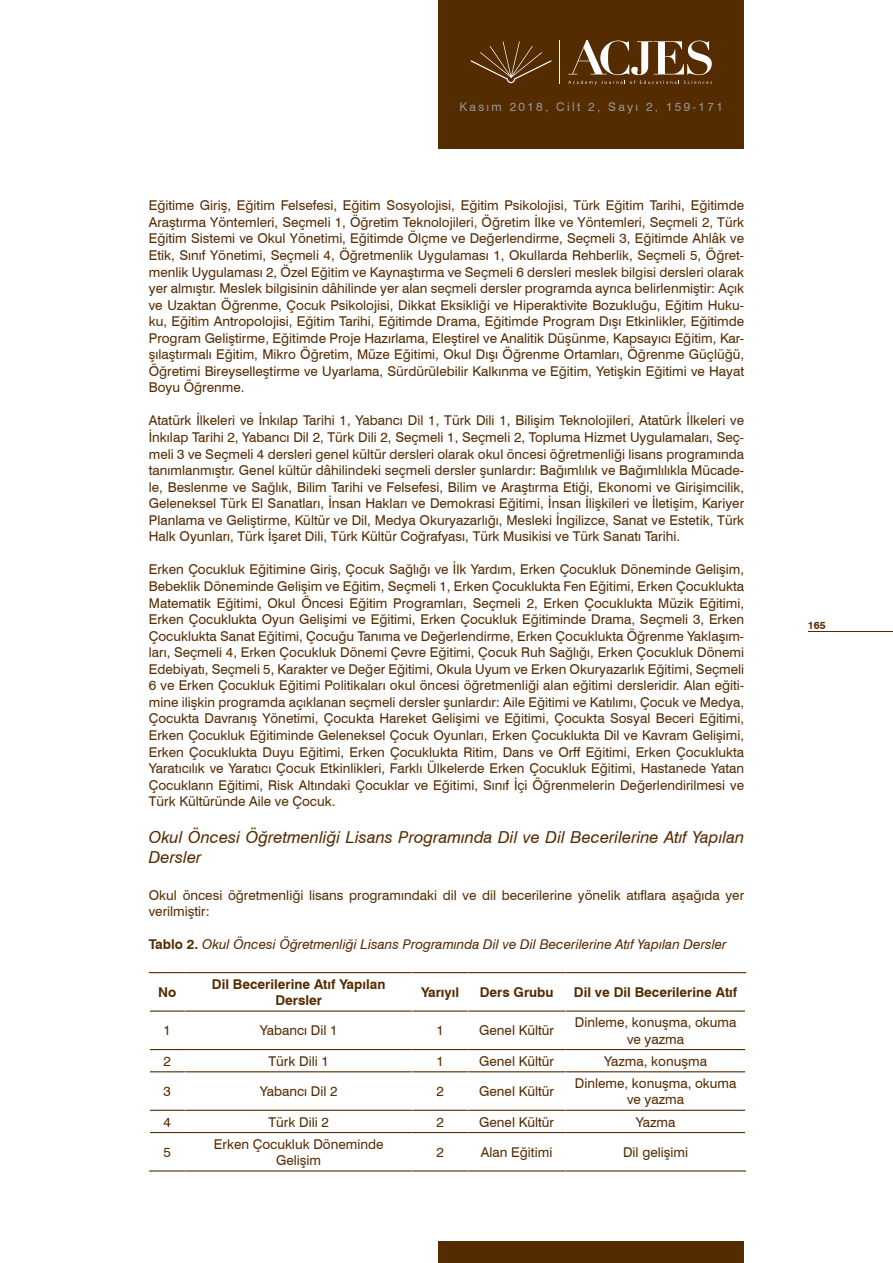
<style>
.page{position:relative;width:893px;height:1263px;background:#fff}
.page>*{position:absolute;margin:0;border:0;box-sizing:border-box;transform-origin:0 0}
.t1{font:italic 16.5px/20.1px "Swiss 721 BT";color:#552b00}
.t2{font:13.5px/16.5px "Swiss 721 BT";color:#552b00;text-align:justify}
.t3{font:italic 13.5px "Swiss 721 BT";color:#552b00}
.t4{font:700 13.5px/16.2px "Swiss 721 BT";color:#552b00;text-align:center}
.t5{font:12px "Swiss 721 BT";letter-spacing:.19em;color:#939598}
.t6{font:12px "Swiss 721 BT";letter-spacing:.21em;color:#939598}
.t7{font:700 10.5px "Swiss 721 BT";color:#552b00}
.s1{font-weight:700;font-style:normal}
</style>
<div class="page">
<div style="left:438px;top:1242px;width:306px;height:21px;background:#552b00"></div>
<div style="left:438px;top:0;width:306px;height:149px;background:#552b00"></div>
<svg style="left:470px;top:41px;width:82px;height:43px"></svg>
<hr style="left:559px;top:40px;width:1px;height:44px;background:#fff">
<svg style="left:568px;top:40px;width:144px;height:45px"></svg>
<hr style="left:808px;top:631px;width:85px;height:1px;background:#552b00">
<hr style="left:149px;top:972px;width:36px;height:1px;background:#552b00">
<hr style="left:185px;top:972px;width:227px;height:1px;background:#552b00">
<hr style="left:412px;top:972px;width:56px;height:1px;background:#552b00">
<hr style="left:468px;top:972px;width:98px;height:1px;background:#552b00">
<hr style="left:566px;top:972px;width:180px;height:1px;background:#552b00">
<hr style="left:150px;top:1010px;width:35px;height:2px;background:#552b00">
<hr style="left:185px;top:1010px;width:227px;height:2px;background:#552b00">
<hr style="left:412px;top:1010px;width:56px;height:2px;background:#552b00">
<hr style="left:468px;top:1010px;width:98px;height:2px;background:#552b00">
<hr style="left:566px;top:1010px;width:179px;height:2px;background:#552b00">
<hr style="left:150px;top:1049px;width:35px;height:1px;background:#552b00">
<hr style="left:185px;top:1049px;width:227px;height:1px;background:#552b00">
<hr style="left:412px;top:1049px;width:56px;height:1px;background:#552b00">
<hr style="left:468px;top:1049px;width:98px;height:1px;background:#552b00">
<hr style="left:566px;top:1049px;width:179px;height:1px;background:#552b00">
<hr style="left:150px;top:1071px;width:35px;height:1px;background:#552b00">
<hr style="left:185px;top:1071px;width:227px;height:1px;background:#552b00">
<hr style="left:412px;top:1071px;width:56px;height:1px;background:#552b00">
<hr style="left:468px;top:1071px;width:98px;height:1px;background:#552b00">
<hr style="left:566px;top:1071px;width:179px;height:1px;background:#552b00">
<hr style="left:150px;top:1110px;width:35px;height:1px;background:#552b00">
<hr style="left:185px;top:1110px;width:227px;height:1px;background:#552b00">
<hr style="left:412px;top:1110px;width:56px;height:1px;background:#552b00">
<hr style="left:468px;top:1110px;width:98px;height:1px;background:#552b00">
<hr style="left:566px;top:1110px;width:179px;height:1px;background:#552b00">
<hr style="left:150px;top:1132px;width:35px;height:1px;background:#552b00">
<hr style="left:185px;top:1132px;width:227px;height:1px;background:#552b00">
<hr style="left:412px;top:1132px;width:56px;height:1px;background:#552b00">
<hr style="left:468px;top:1132px;width:98px;height:1px;background:#552b00">
<hr style="left:566px;top:1132px;width:179px;height:1px;background:#552b00">
<hr style="left:149px;top:1170px;width:36px;height:1px;background:#552b00">
<hr style="left:185px;top:1170px;width:227px;height:1px;background:#552b00">
<hr style="left:412px;top:1170px;width:56px;height:1px;background:#552b00">
<hr style="left:468px;top:1170px;width:98px;height:1px;background:#552b00">
<hr style="left:566px;top:1170px;width:180px;height:1px;background:#552b00">
<p class="t5" style="left:460px;top:98px;width:265px">Kasım 2018, Cilt 2, Sayı 2, 159-171</p>
<p class="t6" style="left:472px;top:98px;width:240px">Eylül 2017, Cilt 1, Sayı 1, 1-20</p>
<p class="t2" style="left:149px;top:197px;width:597px">Eğitime Giriş, Eğitim Felsefesi, Eğitim Sosyolojisi, Eğitim Psikolojisi, Türk Eğitim Tarihi, Eğitimde Araştırma Yöntemleri, Seçmeli 1, Öğretim Teknolojileri, Öğretim İlke ve Yöntemleri, Seçmeli 2, Türk Eğitim Sistemi ve Okul Yönetimi, Eğitimde Ölçme ve Değerlendirme, Seçmeli 3, Eğitimde Ahlâk ve Etik, Sınıf Yönetimi, Seçmeli 4, Öğretmenlik Uygulaması 1, Okullarda Rehberlik, Seçmeli 5, Öğret&shy;menlik Uygulaması 2, Özel Eğitim ve Kaynaştırma ve Seçmeli 6 dersleri meslek bilgisi dersleri olarak yer almıştır. Meslek bilgisinin dâhilinde yer alan seçmeli dersler programda ayrıca belirlenmiştir: Açık ve Uzaktan Öğrenme, Çocuk Psikolojisi, Dikkat Eksikliği ve Hiperaktivite Bozukluğu, Eğitim Huku&shy;ku, Eğitim Antropolojisi, Eğitim Tarihi, Eğitimde Drama, Eğitimde Program Dışı Etkinlikler, Eğitimde Program Geliştirme, Eğitimde Proje Hazırlama, Eleştirel ve Analitik Düşünme, Kapsayıcı Eğitim, Kar&shy;şılaştırmalı Eğitim, Mikro Öğretim, Müze Eğitimi, Okul Dışı Öğrenme Ortamları, Öğrenme Güçlüğü, Öğretimi Bireyselleştirme ve Uyarlama, Sürdürülebilir Kalkınma ve Eğitim, Yetişkin Eğitimi ve Hayat Boyu Öğrenme.</p>
<p class="t2" style="left:149px;top:412px;width:597px">Atatürk İlkeleri ve İnkılap Tarihi 1, Yabancı Dil 1, Türk Dili 1, Bilişim Teknolojileri, Atatürk İlkeleri ve İnkılap Tarihi 2, Yabancı Dil 2, Türk Dili 2, Seçmeli 1, Seçmeli 2, Topluma Hizmet Uygulamaları, Seç&shy;meli 3 ve Seçmeli 4 dersleri genel kültür dersleri olarak okul öncesi öğretmenliği lisans programında tanımlanmıştır. Genel kültür dâhilindeki seçmeli dersler şunlardır: Bağımlılık ve Bağımlılıkla Mücade&shy;le, Beslenme ve Sağlık, Bilim Tarihi ve Felsefesi, Bilim ve Araştırma Etiği, Ekonomi ve Girişimcilik, Geleneksel Türk El Sanatları, İnsan Hakları ve Demokrasi Eğitimi, İnsan İlişkileri ve İletişim, Kariyer Planlama ve Geliştirme, Kültür ve Dil, Medya Okuryazarlığı, Mesleki İngilizce, Sanat ve Estetik, Türk Halk Oyunları, Türk İşaret Dili, Türk Kültür Coğrafyası, Türk Musikisi ve Türk Sanatı Tarihi.</p>
<p class="t2" style="left:149px;top:561px;width:597px">Erken Çocukluk Eğitimine Giriş, Çocuk Sağlığı ve İlk Yardım, Erken Çocukluk Döneminde Gelişim, Bebeklik Döneminde Gelişim ve Eğitim, Seçmeli 1, Erken Çocuklukta Fen Eğitimi, Erken Çocuklukta Matematik Eğitimi, Okul Öncesi Eğitim Programları, Seçmeli 2, Erken Çocuklukta Müzik Eğitimi, Erken Çocuklukta Oyun Gelişimi ve Eğitimi, Erken Çocukluk Eğitiminde Drama, Seçmeli 3, Erken Çocuklukta Sanat Eğitimi, Çocuğu Tanıma ve Değerlendirme, Erken Çocuklukta Öğrenme Yaklaşım&shy;ları, Seçmeli 4, Erken Çocukluk Dönemi Çevre Eğitimi, Çocuk Ruh Sağlığı, Erken Çocukluk Dönemi Edebiyatı, Seçmeli 5, Karakter ve Değer Eğitimi, Okula Uyum ve Erken Okuryazarlık Eğitimi, Seçmeli 6 ve Erken Çocukluk Eğitimi Politikaları okul öncesi öğretmenliği alan eğitimi dersleridir. Alan eğiti&shy;mine ilişkin programda açıklanan seçmeli dersler şunlardır: Aile Eğitimi ve Katılımı, Çocuk ve Medya, Çocukta Davranış Yönetimi, Çocukta Hareket Gelişimi ve Eğitimi, Çocukta Sosyal Beceri Eğitimi, Erken Çocukluk Eğitiminde Geleneksel Çocuk Oyunları, Erken Çocuklukta Dil ve Kavram Gelişimi, Erken Çocuklukta Duyu Eğitimi, Erken Çocuklukta Ritim, Dans ve Orff Eğitimi, Erken Çocuklukta Yaratıcılık ve Yaratıcı Çocuk Etkinlikleri, Farklı Ülkelerde Erken Çocukluk Eğitimi, Hastanede Yatan Çocukların Eğitimi, Risk Altındaki Çocuklar ve Eğitimi, Sınıf İçi Öğrenmelerin Değerlendirilmesi ve Türk Kültüründe Aile ve Çocuk.</p>
<p class="t1" style="left:149px;top:826px;width:597px">Okul Öncesi Öğretmenliği Lisans Programında Dil ve Dil Becerilerine Atıf Yapılan<br>Dersler</p>
<p class="t2" style="left:149px;top:886px;width:597px">Okul öncesi öğretmenliği lisans programındaki dil ve dil becerilerine yönelik atıflara aşağıda yer verilmiştir:</p>
<p class="t3" style="left:149px;top:935px;width:579px"><span class="s1">Tablo 2.</span> Okul Öncesi Öğretmenliği Lisans Programında Dil ve Dil Becerilerine Atıf Yapılan Dersler</p>
<p class="t4" style="left:158px;top:984px;width:20px">No</p>
<p class="t4" style="left:212px;top:975px;width:175px">Dil Becerilerine Atıf Yapılan<br>Dersler</p>
<p class="t4" style="left:421px;top:984px;width:40px">Yarıyıl</p>
<p class="t4" style="left:480px;top:984px;width:75px">Ders Grubu</p>
<p class="t4" style="left:574px;top:984px;width:165px">Dil ve Dil Becerilerine Atıf</p>
<p class="t2" style="left:163px;top:1022px;width:9px">1</p>
<p class="t2" style="left:260px;top:1022px;width:79px">Yabancı Dil 1</p>
<p class="t2" style="left:436px;top:1022px;width:9px">1</p>
<p class="t2" style="left:479px;top:1022px;width:76px">Genel Kültür</p>
<p class="t2" style="left:575px;top:1014px;width:163px;text-align:center">Dinleme, konuşma, okuma ve yazma</p>
<p class="t2" style="left:163px;top:1052px;width:9px">2</p>
<p class="t2" style="left:269px;top:1052px;width:62px">Türk Dili 1</p>
<p class="t2" style="left:436px;top:1052px;width:9px">1</p>
<p class="t2" style="left:479px;top:1052px;width:76px">Genel Kültür</p>
<p class="t2" style="left:604px;top:1052px;width:104px">Yazma, konuşma</p>
<p class="t2" style="left:163px;top:1082px;width:9px">3</p>
<p class="t2" style="left:260px;top:1082px;width:79px">Yabancı Dil 2</p>
<p class="t2" style="left:436px;top:1082px;width:9px">2</p>
<p class="t2" style="left:479px;top:1082px;width:76px">Genel Kültür</p>
<p class="t2" style="left:575px;top:1075px;width:163px;text-align:center">Dinleme, konuşma, okuma ve yazma</p>
<p class="t2" style="left:163px;top:1113px;width:9px">4</p>
<p class="t2" style="left:269px;top:1113px;width:62px">Türk Dili 2</p>
<p class="t2" style="left:436px;top:1113px;width:9px">2</p>
<p class="t2" style="left:479px;top:1113px;width:76px">Genel Kültür</p>
<p class="t2" style="left:636px;top:1113px;width:41px">Yazma</p>
<p class="t2" style="left:163px;top:1143px;width:9px">5</p>
<p class="t2" style="left:214px;top:1135px;width:171px;text-align:center">Erken Çocukluk Döneminde<br>Gelişim</p>
<p class="t2" style="left:436px;top:1143px;width:9px">2</p>
<p class="t2" style="left:481px;top:1143px;width:73px">Alan Eğitimi</p>
<p class="t2" style="left:623px;top:1143px;width:67px">Dil gelişimi</p>
<p class="t7" style="left:808px;top:618px;width:19px">165</p>
</div>
